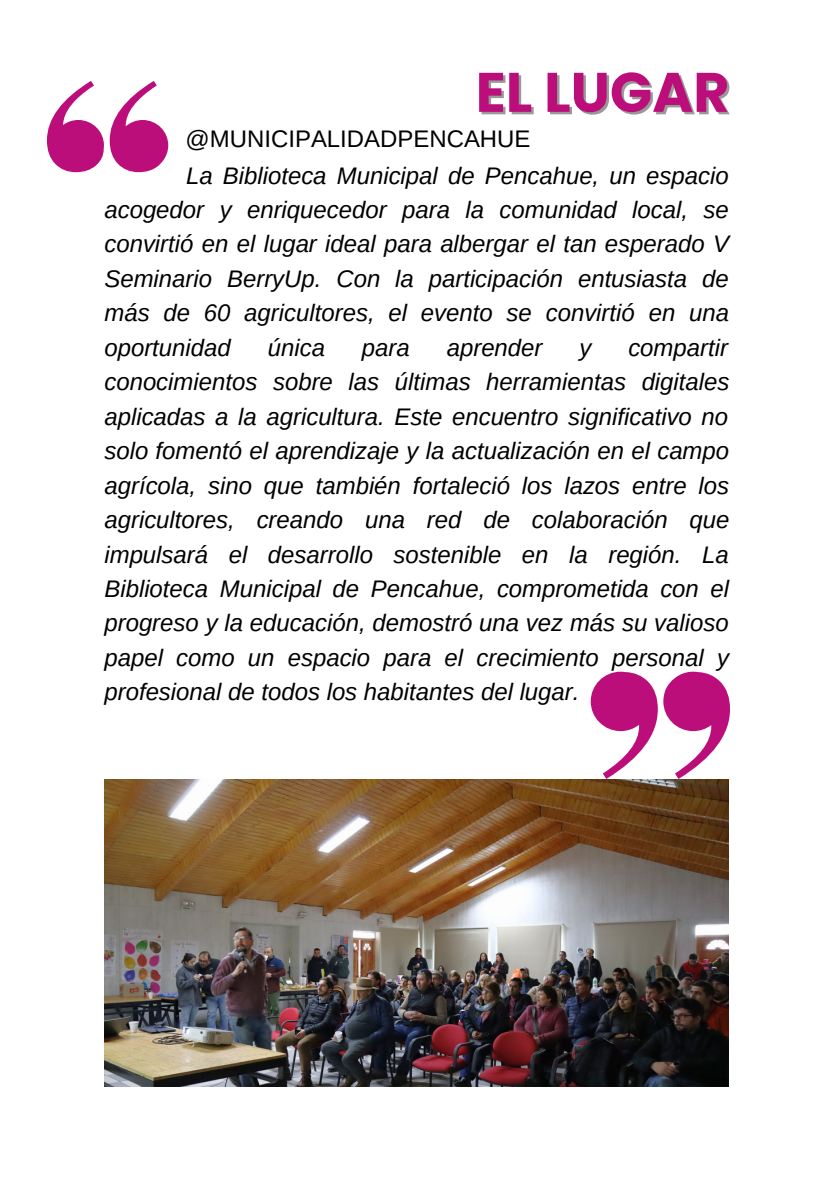
<style>
.page{position:relative;width:834px;height:1196px;background:#fff}
.page>*{position:absolute;margin:0;border:0;box-sizing:border-box;transform-origin:0 0}
.t1{font:700 55.6px "Poppins";color:#bc0e7a}
.t2{font:italic 24px/34.4px "Arimo";color:#000;text-align:justify}
.t3{font:24px "Arimo";color:#000}
</style>
<div class="page">
<svg style="left:47px;top:81px;width:57px;height:91px"></svg>
<svg style="left:110px;top:81px;width:58px;height:91px"></svg>
<img style="left:104px;top:779px;width:625px;height:307px">
<svg style="left:591px;top:671px;width:139px;height:108px"></svg>
<p class="t1" style="left:476px;top:53px;width:255px">EL LUGAR</p>
<p class="t3" style="left:186px;top:126px;width:346px">@MUNICIPALIDADPENCAHUE</p>
<p class="t2" style="left:104px;top:158px;width:626px;text-indent:82px">La Biblioteca Municipal de Pencahue, un espacio acogedor y enriquecedor para la comunidad local, se convirtió en el lugar ideal para albergar el tan esperado V Seminario BerryUp. Con la participación entusiasta de más de 60 agricultores, el evento se convirtió en una oportunidad</p>
<p class="t2" style="left:268px;top:330px;width:59px">única</p>
<p class="t2" style="left:362px;top:330px;width:49px">para</p>
<p class="t2" style="left:447px;top:330px;width:97px">aprender</p>
<p class="t2" style="left:579px;top:330px;width:13px">y</p>
<p class="t2" style="left:104px;top:330px;width:626px;text-indent:524px">compartir conocimientos sobre las últimas herramientas digitales aplicadas a la agricultura. Este encuentro significativo no solo fomentó el aprendizaje y la actualización en el campo agrícola, sino que también fortaleció los lazos entre los agricultores, creando una red de colaboración que impulsará el desarrollo sostenible en la región. La Biblioteca Municipal de Pencahue, comprometida con el progreso y la educación, demostró una vez más su valioso papel como un espacio para el crecimiento personal y profesional de todos los habitantes del lugar.</p>
</div>
